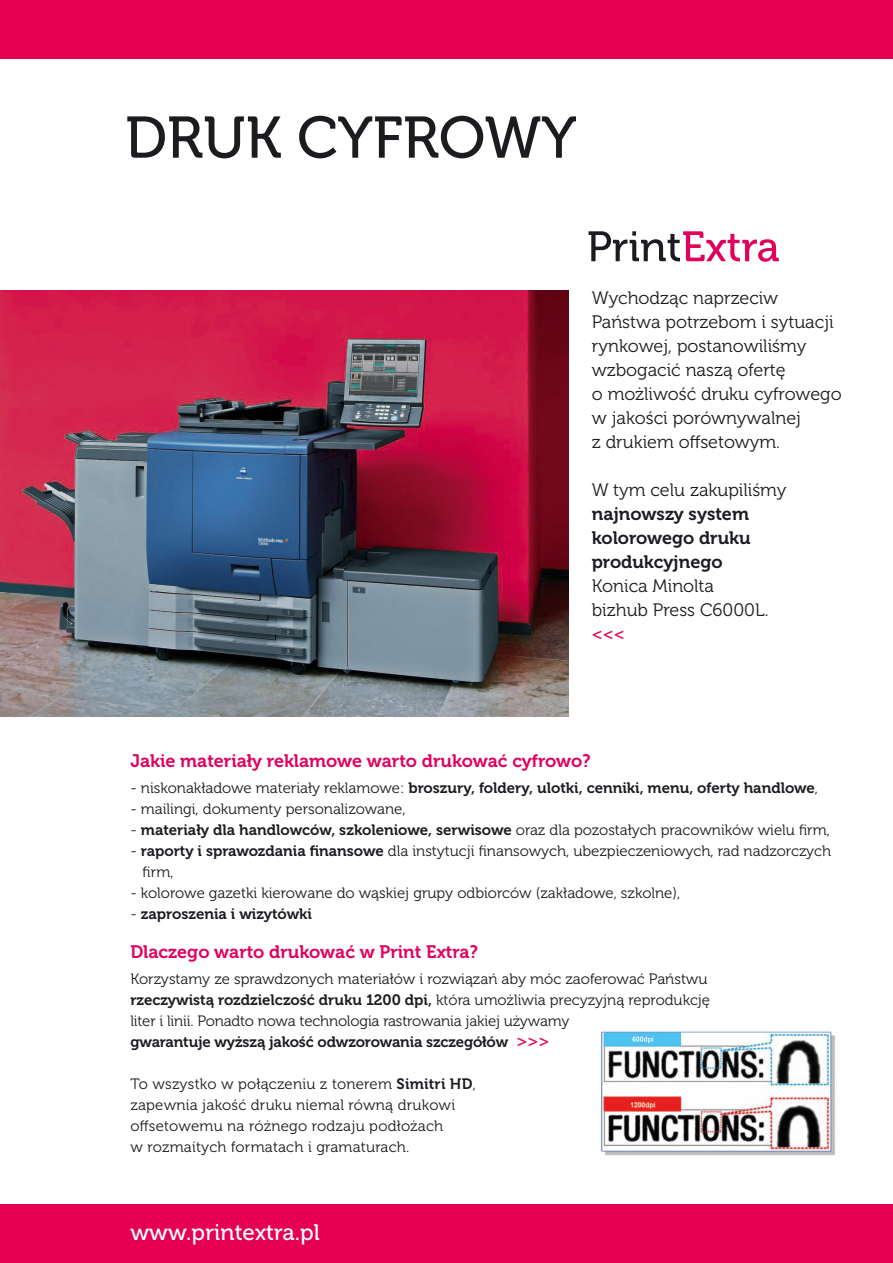
<style>
.page{position:relative;width:893px;height:1263px;background:#fff}
.page>*{position:absolute;margin:0;border:0;box-sizing:border-box;transform-origin:0 0}
.t1{font:58.5px "Museo 500";color:#1b1c20}
.t2{font:22.5px "Museo 500";letter-spacing:.005em;color:#fff}
.t3{font:18px/24px "Museo 300";color:#1b1c20}
.t4{font:18px "Museo 700";color:#e2005d}
.t5{font:18px/24px "Museo 700";color:#1b1c20}
.t6{font:18px "Museo 500";color:#e50052}
.t7{font:15px/21px "Museo 300";color:#1b1c20}
.t8{font:15px "Museo 700";color:#1b1c20}
.s1{font-family:"Museo 300"}
.s2{font-family:"Museo 700"}
.s3{font-family:"Museo 500";font-size:18px;color:#e50052}
</style>
<div class="page">
<img style="left:0;top:291px;width:568px;height:425px">
<svg style="left:588px;top:231px;width:191px;height:31px"></svg>
<img style="left:601px;top:1031px;width:234px;height:124px">
<div style="left:0;top:1205px;width:893px;height:58px;background:#e50052"></div>
<div style="left:0;top:0;width:893px;height:58px;background:#e50052"></div>
<p class="t1" style="left:125px;top:106px;width:453px">DRUK CYFROWY</p>
<p class="t3" style="left:592px;top:286px;width:251px">Wychodząc naprzeciw<br>Państwa potrzebom i sytuacji rynkowej, postanowiliśmy wzbogacić naszą ofertę<br>o możliwość druku cyfrowego w jakości porównywalnej<br>z drukiem offsetowym.</p>
<p class="t5" style="left:592px;top:478px;width:196px"><span class="s1">W tym celu zakupiliśmy </span>najnowszy system kolorowego druku produkcyjnego</p>
<p class="t3" style="left:592px;top:574px;width:178px">Konica Minolta bizhub Press C6000L.</p>
<p class="t6" style="left:592px;top:624px;width:35px">&lt;&lt;&lt;</p>
<p class="t4" style="left:130px;top:751px;width:462px">Jakie materiały reklamowe warto drukować cyfrowo?</p>
<p class="t8" style="left:130px;top:779px;width:689px"><span class="s1">- niskonakładowe materiały reklamowe:</span> broszury, foldery, ulotki, cenniki, menu, oferty handlowe<span class="s1">,</span></p>
<p class="t7" style="left:130px;top:798px;width:277px">- mailingi, dokumenty personalizowane,</p>
<p class="t8" style="left:130px;top:821px;width:701px"><span class="s1">-</span> materiały dla handlowców, szkoleniowe, serwisowe <span class="s1">oraz dla pozostałych pracowników wielu firm,</span></p>
<p class="t7" style="left:143px;top:840px;width:690px;text-indent:-12px">- <span class="s2">raporty i sprawozdania finansowe</span> dla instytucji finansowych, ubezpieczeniowych, rad nadzorczych firm,</p>
<p class="t7" style="left:130px;top:882px;width:551px">- kolorowe gazetki kierowane do wąskiej grupy odbiorców (zakładowe, szkolne),</p>
<p class="t8" style="left:130px;top:905px;width:183px"><span class="s1">-</span> zaproszenia i wizytówki</p>
<p class="t4" style="left:130px;top:942px;width:349px">Dlaczego warto drukować w Print Extra?</p>
<p class="t7" style="left:130px;top:968px;width:581px">Korzystamy ze sprawdzonych materiałów i rozwiązań aby móc zaoferować Państwu <span class="s2">rzeczywistą rozdzielczość druku 1200 dpi,</span> która umożliwia precyzyjną reprodukcję liter i linii. Ponadto nowa technologia rastrowania jakiej używamy<br><span class="s2">gwarantuje wyższą jakość odwzorowania szczegółów</span> <span class="s3">&gt;&gt;&gt;</span></p>
<p class="t7" style="left:130px;top:1073px;width:347px">To wszystko w połączeniu z tonerem <span class="s2">Simitri HD</span>, zapewnia jakość druku niemal równą drukowi offsetowemu na różnego rodzaju podłożach<br>w rozmaitych formatach i gramaturach.</p>
<p class="t2" style="left:130px;top:1219px;width:191px">www.printextra.pl</p>
</div>
